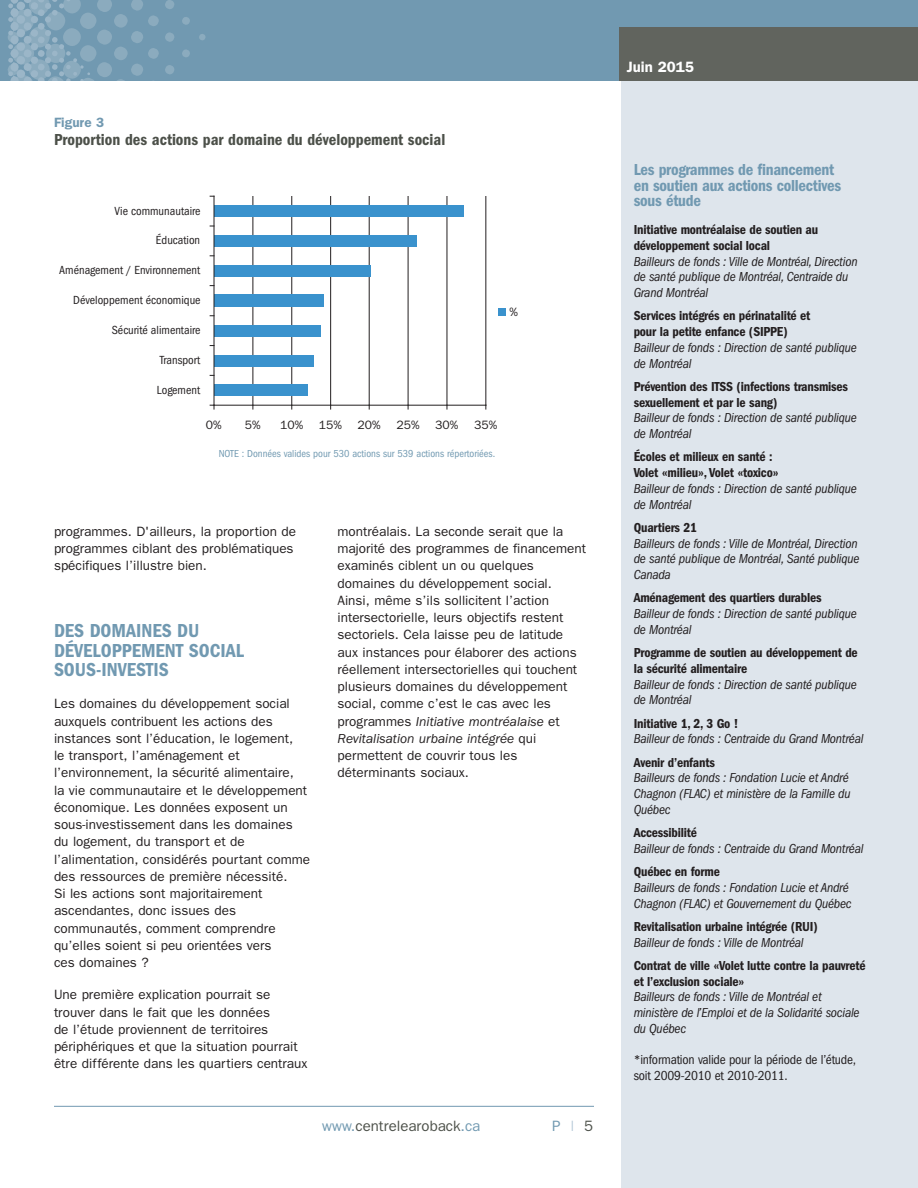
<style>
.page{position:relative;width:918px;height:1188px;background:#fff}
.page>*{position:absolute;margin:0;border:0;box-sizing:border-box;transform-origin:0 0}
.t1{font:600 condensed 19.5px/19.5px "Franklin Gothic";color:#7199b1}
.t2{font:600 condensed 16.5px/15.8px "Franklin Gothic";letter-spacing:-.015em;color:#7199b1}
.t3{font:600 condensed 16.5px "Franklin Gothic";color:#4c5049}
.t4{font:15px "Franklin Gothic";color:#4c5049}
.t5{font:600 15px "Franklin Gothic";color:#fff}
.t6{font:15px "Franklin Gothic";color:#7199b1}
.t7{font:13.5px/17.2px "Franklin Gothic";color:#231f20}
.t8{font:italic condensed 13.5px/15.8px "Franklin Gothic";letter-spacing:-.015em;color:#231f20}
.t9{font:600 condensed 13.5px/15.8px "Franklin Gothic";letter-spacing:-.015em;color:#231f20}
.t10{font:condensed 13.5px/15.8px "Franklin Gothic";letter-spacing:-.015em;color:#231f20}
.t11{font:600 13.5px "Franklin Gothic";color:#7199b1}
.t12{font:condensed 12.15px "Franklin Gothic";color:#231f20}
.t13{font:12.15px "Franklin Gothic";color:#231f20}
.t14{font:condensed 10.5px "Franklin Gothic";color:#7199b1}
.s1{font-style:italic}
.s2{color:#7199b1}
.s3{color:#afc4d4}
.s4{color:#4c5049}
</style>
<div class="page">
<div style="left:621px;top:57px;width:297px;height:1131px;background:#dee5ec"></div>
<div style="left:0;top:0;width:918px;height:81px;background:#7199b1"></div>
<hr style="left:54px;top:1106px;width:540px;height:1px;background:#7199b1">
<svg style="left:199px;top:34px;width:7px;height:6px"></svg>
<div style="left:619px;top:27px;width:299px;height:54px;background:#61645e"></div>
<svg style="left:8px;top:0;width:182px;height:81px"></svg>
<hr style="left:253px;top:196px;width:1px;height:209px;background:#231f20">
<hr style="left:292px;top:196px;width:1px;height:209px;background:#231f20">
<hr style="left:330px;top:196px;width:1px;height:209px;background:#231f20">
<hr style="left:369px;top:196px;width:1px;height:209px;background:#231f20">
<hr style="left:408px;top:196px;width:1px;height:209px;background:#231f20">
<hr style="left:447px;top:196px;width:1px;height:209px;background:#231f20">
<hr style="left:486px;top:196px;width:1px;height:209px;background:#231f20">
<div style="left:214px;top:384px;width:94px;height:12px;background:#3a92cd"></div>
<div style="left:214px;top:355px;width:100px;height:12px;background:#3a92cd"></div>
<div style="left:214px;top:325px;width:107px;height:12px;background:#3a92cd"></div>
<div style="left:214px;top:295px;width:110px;height:12px;background:#3a92cd"></div>
<div style="left:214px;top:265px;width:157px;height:12px;background:#3a92cd"></div>
<div style="left:214px;top:235px;width:202px;height:12px;background:#3a92cd"></div>
<div style="left:214px;top:205px;width:249px;height:12px;background:#3a92cd"></div>
<hr style="left:214px;top:405px;width:272px;height:1px;background:#231f20">
<hr style="left:214px;top:196px;width:1px;height:209px;background:#231f20">
<div style="left:498px;top:308px;width:8px;height:8px;background:#3a92cd"></div>
<p class="t11" style="left:54px;top:114px;width:52px">Figure 3</p>
<p class="t3" style="left:54px;top:134px;width:393px">Proportion des actions par domaine du développement social</p>
<p class="t12" style="left:114px;top:207px;width:88px">Vie communautaire</p>
<p class="t12" style="left:156px;top:236px;width:46px">Éducation</p>
<p class="t12" style="left:59px;top:266px;width:142px">Aménagement / Environnement</p>
<p class="t12" style="left:73px;top:296px;width:129px">Développement économique</p>
<p class="t12" style="left:112px;top:326px;width:90px">Sécurité alimentaire</p>
<p class="t12" style="left:160px;top:356px;width:42px">Transport</p>
<p class="t12" style="left:157px;top:386px;width:45px">Logement</p>
<p class="t13" style="left:206px;top:418px;width:17px">0%</p>
<p class="t13" style="left:245px;top:418px;width:17px">5%</p>
<p class="t13" style="left:280px;top:418px;width:25px">10%</p>
<p class="t13" style="left:319px;top:418px;width:25px">15%</p>
<p class="t13" style="left:358px;top:418px;width:25px">20%</p>
<p class="t13" style="left:396px;top:418px;width:25px">25%</p>
<p class="t13" style="left:435px;top:418px;width:25px">30%</p>
<p class="t13" style="left:474px;top:418px;width:25px">35%</p>
<p class="t14" style="left:219px;top:450px;width:278px">NOTE : Données valides pour 530 actions sur 539 actions répertoriées.</p>
<p class="t13" style="left:509px;top:305px;width:10px">%</p>
<p class="t7" style="left:54px;top:522px;width:244px">programmes. D'ailleurs, la proportion de programmes ciblant des problématiques spécifiques l’illustre bien.</p>
<h1 class="t1" style="left:54px;top:622px;width:192px">DES DOMAINES DU<br>DÉVELOPPEMENT SOCIAL<br>SOUS-INVESTIS</h1>
<p class="t7" style="left:54px;top:695px;width:258px">Les domaines du développement social auxquels contribuent les actions des instances sont l’éducation, le logement,<br>le transport, l’aménagement et l’environnement, la sécurité alimentaire,<br>la vie communautaire et le développement économique. Les données exposent un sous-investissement dans les domaines du logement, du transport et de l’alimentation, considérés pourtant comme des ressources de première nécessité.<br>Si les actions sont majoritairement ascendantes, donc issues des communautés, comment comprendre qu’elles soient si peu orientées vers<br>ces domaines ?</p>
<p class="t7" style="left:54px;top:986px;width:255px">Une première explication pourrait se trouver dans le fait que les données<br>de l’étude proviennent de territoires périphériques et que la situation pourrait être différente dans les quartiers centraux</p>
<p class="t7" style="left:338px;top:522px;width:250px">montréalais. La seconde serait que la majorité des programmes de financement examinés ciblent un ou quelques domaines du développement social.<br>Ainsi, même s’ils sollicitent l’action intersectorielle, leurs objectifs restent sectoriels. Cela laisse peu de latitude aux instances pour élaborer des actions réellement intersectorielles qui touchent plusieurs domaines du développement social, comme c’est le cas avec les programmes <span class="s1">Initiative montréalaise</span> et <span class="s1">Revitalisation urbaine intégrée</span> qui permettent de couvrir tous les déterminants sociaux.</p>
<p class="t4" style="left:322px;top:1117px;width:160px"><span class="s2">www.</span>centrelearoback<span class="s2">.ca</span></p>
<p class="t6" style="left:552px;top:1117px;width:43px">P<span class="s3">|</span><span class="s4">5</span></p>
<p class="t5" style="left:627px;top:58px;width:69px">Juin 2015</p>
<p class="t2" style="left:634px;top:163px;width:209px">Les programmes de financement en soutien aux actions collectives sous étude</p>
<p class="t9" style="left:634px;top:223px;width:186px">Initiative montréalaise de soutien au développement social local</p>
<p class="t8" style="left:634px;top:254px;width:225px">Bailleurs de fonds : Ville de Montréal, Direction de santé publique de Montréal, Centraide du<br>Grand Montréal</p>
<p class="t9" style="left:634px;top:309px;width:178px">Services intégrés en périnatalité et pour la petite enfance (SIPPE)</p>
<p class="t8" style="left:634px;top:341px;width:225px">Bailleur de fonds : Direction de santé publique de Montréal</p>
<p class="t9" style="left:634px;top:380px;width:216px">Prévention des ITSS (infections transmises sexuellement et par le sang)</p>
<p class="t8" style="left:634px;top:411px;width:225px">Bailleur de fonds : Direction de santé publique de Montréal</p>
<p class="t9" style="left:634px;top:450px;width:146px">Écoles et milieux en santé :<br>Volet «milieu», Volet «toxico»</p>
<p class="t8" style="left:634px;top:482px;width:225px">Bailleur de fonds : Direction de santé publique de Montréal</p>
<p class="t9" style="left:634px;top:521px;width:65px">Quartiers 21</p>
<p class="t8" style="left:634px;top:536px;width:227px">Bailleurs de fonds : Ville de Montréal, Direction de santé publique de Montréal, Santé publique<br>Canada</p>
<p class="t9" style="left:634px;top:591px;width:189px">Aménagement des quartiers durables</p>
<p class="t8" style="left:634px;top:607px;width:225px">Bailleur de fonds : Direction de santé publique de Montréal</p>
<p class="t9" style="left:634px;top:646px;width:226px">Programme de soutien au développement de la sécurité alimentaire</p>
<p class="t8" style="left:634px;top:677px;width:225px">Bailleur de fonds : Direction de santé publique de Montréal</p>
<p class="t9" style="left:634px;top:716px;width:106px">Initiative 1, 2, 3 Go !</p>
<p class="t8" style="left:634px;top:732px;width:231px">Bailleur de fonds : Centraide du Grand Montréal</p>
<p class="t9" style="left:634px;top:755px;width:83px">Avenir d’enfants</p>
<p class="t8" style="left:634px;top:771px;width:218px">Bailleurs de fonds : Fondation Lucie et André<br>Chagnon (FLAC) et ministère de la Famille du<br>Québec</p>
<p class="t9" style="left:634px;top:826px;width:65px">Accessibilité</p>
<p class="t8" style="left:634px;top:842px;width:231px">Bailleur de fonds : Centraide du Grand Montréal</p>
<p class="t9" style="left:634px;top:865px;width:88px">Québec en forme</p>
<p class="t8" style="left:634px;top:881px;width:219px">Bailleurs de fonds : Fondation Lucie et André<br>Chagnon (FLAC) et Gouvernement du Québec</p>
<p class="t9" style="left:634px;top:920px;width:186px">Revitalisation urbaine intégrée (RUI)</p>
<p class="t8" style="left:634px;top:935px;width:171px">Bailleur de fonds : Ville de Montréal</p>
<p class="t9" style="left:634px;top:959px;width:233px">Contrat de ville «Volet lutte contre la pauvreté et l’exclusion sociale»</p>
<p class="t8" style="left:634px;top:990px;width:227px">Bailleurs de fonds : Ville de Montréal et ministère de l’Emploi et de la Solidarité sociale du Québec</p>
<p class="t10" style="left:634px;top:1053px;width:224px">*information valide pour la période de l’étude, soit 2009-2010 et 2010-2011.</p>
</div>
